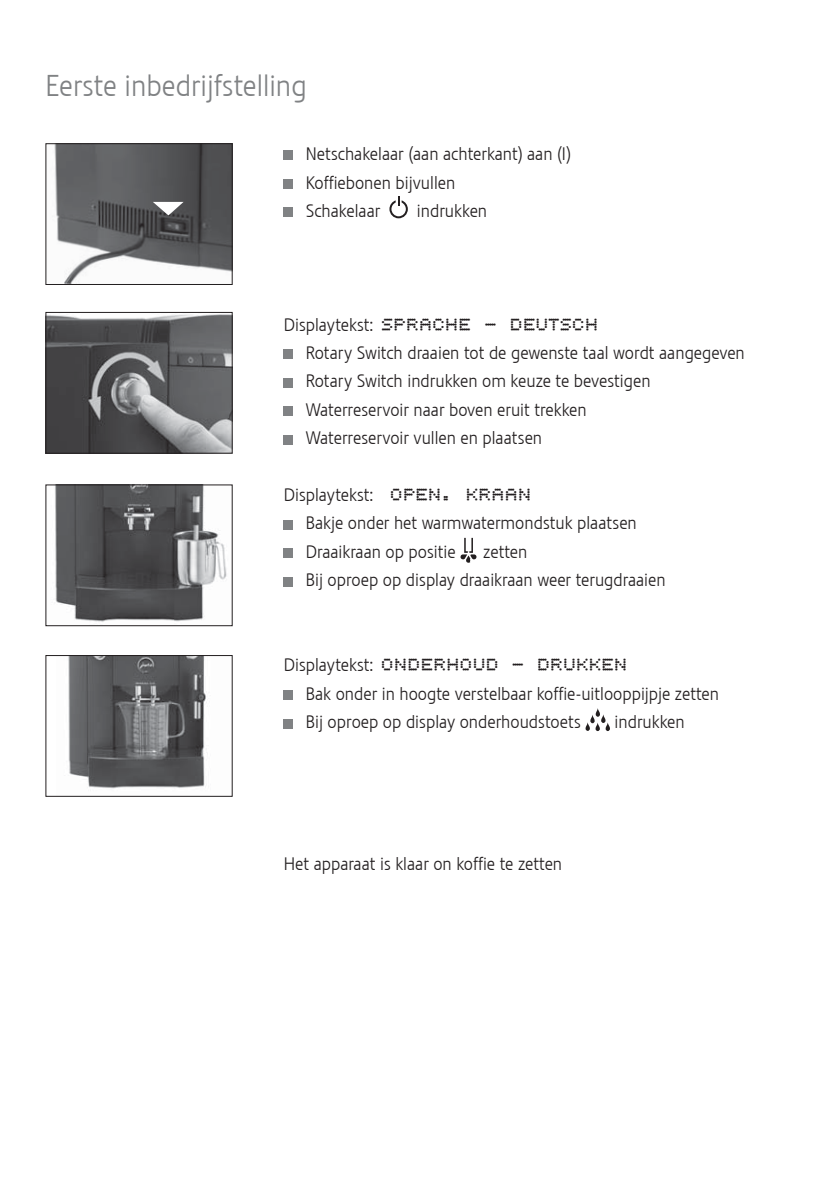
<style>
.page{position:relative;width:840px;height:1191px;background:#fff}
.page>*{position:absolute;margin:0;border:0;box-sizing:border-box;transform-origin:0 0}
.t1{font:30px "Stalemate LF Light";color:#808284}
.t2{font:700 20px "Jura LED2004";letter-spacing:.04em;color:#231f20}
.t3{font:18px/28.4px "Stalemate LF Light";color:#231f20}
.s1{font-family:"Jura LED2004";font-weight:700;font-size:20px}
</style>
<div class="page">
<img style="left:55px;top:486px;width:172px;height:136px">
<div style="left:45px;top:484px;width:187px;height:142px;border:1px solid #231f20"></div>
<img style="left:47px;top:314px;width:183px;height:138px">
<div style="left:45px;top:312px;width:187px;height:142px;border:1px solid #231f20"></div>
<img style="left:52px;top:145px;width:178px;height:138px">
<div style="left:45px;top:143px;width:187px;height:142px;border:1px solid #231f20"></div>
<svg style="left:153px;top:202px;width:30px;height:13px"></svg>
<div style="left:283px;top:151px;width:10px;height:9px;background:#808284"></div>
<div style="left:283px;top:179px;width:10px;height:9px;background:#808284"></div>
<div style="left:283px;top:208px;width:10px;height:9px;background:#808284"></div>
<svg style="left:389px;top:196px;width:18px;height:22px"></svg>
<div style="left:283px;top:350px;width:10px;height:9px;background:#808284"></div>
<div style="left:283px;top:378px;width:10px;height:9px;background:#808284"></div>
<div style="left:283px;top:406px;width:10px;height:10px;background:#808284"></div>
<div style="left:283px;top:435px;width:10px;height:9px;background:#808284"></div>
<div style="left:283px;top:520px;width:10px;height:9px;background:#808284"></div>
<div style="left:283px;top:548px;width:10px;height:10px;background:#808284"></div>
<svg style="left:460px;top:538px;width:16px;height:25px"></svg>
<div style="left:283px;top:577px;width:10px;height:9px;background:#808284"></div>
<div style="left:283px;top:690px;width:10px;height:10px;background:#808284"></div>
<div style="left:283px;top:719px;width:10px;height:9px;background:#808284"></div>
<svg style="left:605px;top:722px;width:4px;height:9px"></svg>
<svg style="left:585px;top:708px;width:14px;height:23px"></svg>
<svg style="left:600px;top:714px;width:5px;height:9px"></svg>
<img style="left:68px;top:657px;width:139px;height:132px">
<div style="left:45px;top:655px;width:187px;height:142px;border:1px solid #231f20"></div>
<h1 class="t1" style="left:45px;top:68px;width:263px">Eerste inbedrijfstelling</h1>
<p class="t3" style="left:305px;top:139px;width:266px">Netschakelaar (aan achterkant) aan (I)<br>Koffiebonen bijvullen<br>Schakelaar</p>
<p class="t3" style="left:417px;top:196px;width:72px">indrukken</p>
<p class="t2" style="left:283px;top:316px;width:316px"><sup>Displaytekst:</sup> SPRACHE - DEUTSCH</p>
<p class="t3" style="left:305px;top:338px;width:440px">Rotary Switch draaien tot de gewenste taal wordt aangegeven Rotary Switch indrukken om keuze te bevestigen Waterreservoir naar boven eruit trekken<br>Waterreservoir vullen en plaatsen</p>
<p class="t3" style="left:305px;top:480px;width:332px;text-indent:-22px">Displaytekst: <span class="s1">OPEN. KRAAN<br></span>Bakje onder het warmwatermondstuk plaatsen<br>Draaikraan op positie</p>
<p class="t3" style="left:305px;top:537px;width:361px;text-indent:177px">zetten<br>Bij oproep op display draaikraan weer terugdraaien</p>
<p class="t2" style="left:283px;top:657px;width:345px"><sup>Displaytekst:</sup> ONDERHOUD - DRUKKEN</p>
<p class="t3" style="left:305px;top:679px;width:414px">Bak onder in hoogte verstelbaar koffie-uitlooppijpje zetten<br>Bij oproep op display onderhoudstoets</p>
<p class="t3" style="left:614px;top:707px;width:72px">indrukken</p>
<p class="t3" style="left:283px;top:849px;width:280px">Het apparaat is klaar on koffie te zetten</p>
</div>
